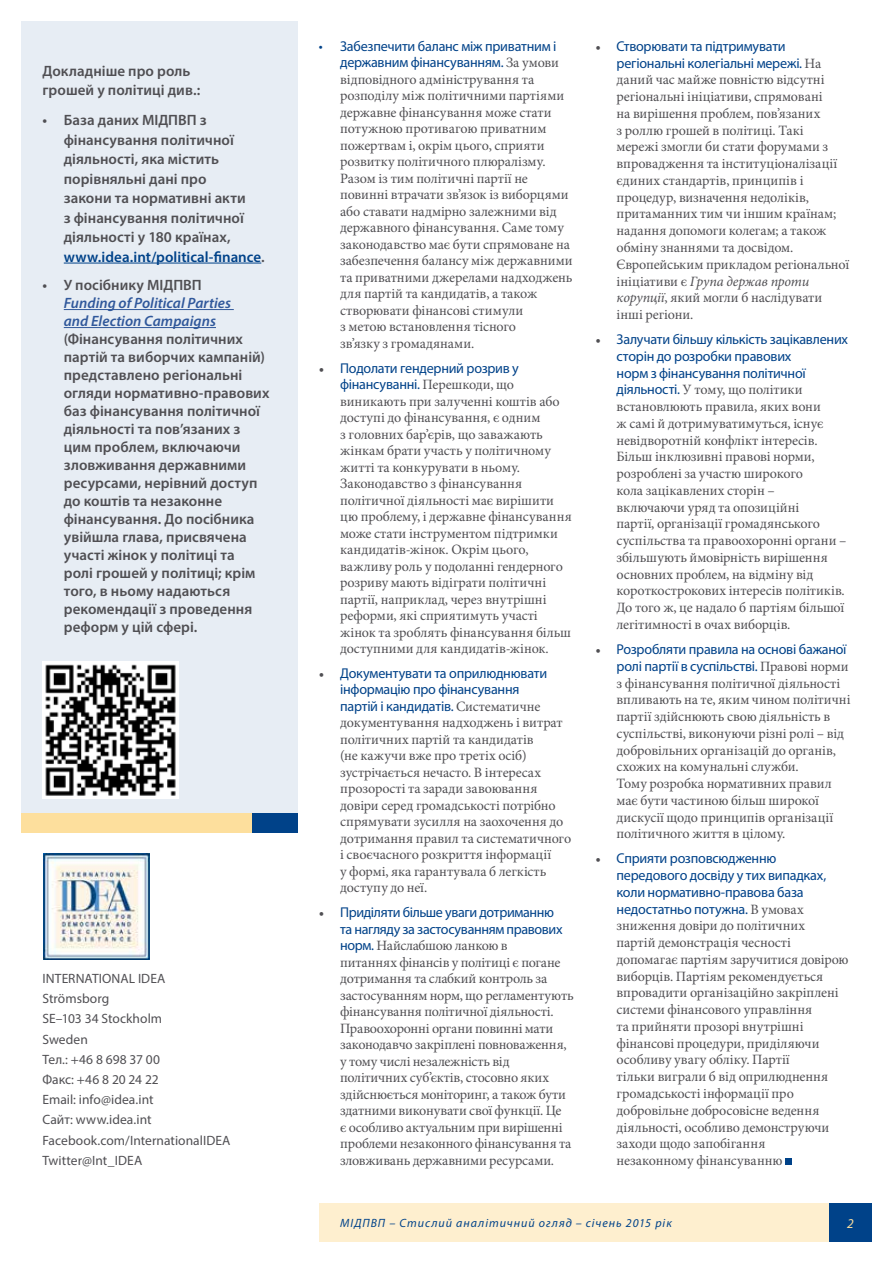
<style>
.page{position:relative;width:893px;height:1263px;background:#fff}
.page>*{position:absolute;margin:0;border:0;box-sizing:border-box;transform-origin:0 0}
.t1{font:600 15px/18px "Myriad Pro";letter-spacing:.005em;color:#504f53}
.t2{font:italic 600 15px/18px "Myriad Pro";letter-spacing:.005em;color:#30589b}
.t3{font:14.25px/16.5px "Minion Pro";letter-spacing:-.005em;color:#504f53}
.t4{font:14.25px/16.8px "Myriad Pro";letter-spacing:-.02em;color:#004289}
.t5{font:13.5px/20.1px "Myriad Pro";letter-spacing:.005em;color:#504f53}
.t6{font:italic 13.5px "Myriad Pro";color:#fddf9d}
.t7{font:italic 12px "Myriad Pro";letter-spacing:.08em;color:#004289}
.s1{color:#004289}
.s2{font-family:"Minion Pro";color:#504f53}
.s3{font-family:"Myriad Pro";color:#004289}
.s4{font-style:italic}
</style>
<div class="page">
<div style="left:319px;top:1203px;width:511px;height:39px;background:#feefcf"></div>
<div style="left:829px;top:1203px;width:43px;height:39px;background:#004289"></div>
<div style="left:785px;top:1158px;width:6px;height:7px;background:#004289"></div>
<div style="left:21px;top:21px;width:277px;height:792px;background:#e7edf4"></div>
<hr style="left:64px;top:263px;width:197px;height:1px;background:#004289">
<hr style="left:64px;top:309px;width:170px;height:1px;background:#30589b">
<hr style="left:64px;top:327px;width:152px;height:1px;background:#30589b">
<img style="left:43px;top:853px;width:107px;height:106px">
<div style="left:21px;top:813px;width:267px;height:19px;background:#fddf9d"></div>
<div style="left:252px;top:813px;width:46px;height:19px;background:#004289"></div>
<img style="left:43px;top:662px;width:136px;height:136px">
<p class="t1" style="left:43px;top:60px;width:159px;line-height:19.5px">Докладніше про роль грошей у політиці див.:</p>
<p class="t1" style="left:64px;top:110px;width:203px;line-height:19.5px;text-indent:-21px">• База даних МІДПВП з фінансування політичної діяльності, яка містить порівняльні дані про<br>закони та нормативні акти<br>з фінансування політичної діяльності у 180 країнах, <span class="s1">www.idea.int/political-finance</span>.</p>
<p class="t1" style="left:43px;top:276px;width:161px">• У посібнику МІДПВП</p>
<p class="t2" style="left:64px;top:294px;width:169px">Funding of Political Parties and Election Campaigns</p>
<p class="t1" style="left:64px;top:330px;width:207px">(Фінансування політичних партій та виборчих кампаній) представлено регіональні огляди нормативно-правових баз фінансування політичної діяльності та пов’язаних з цим проблем, включаючи зловживання державними ресурсами, нерівний доступ до коштів та незаконне фінансування. До посібника увійшла глава, присвячена участі жінок у політиці та<br>ролі грошей у політиці; крім того, в ньому надаються рекомендації з проведення реформ у цій сфері.</p>
<p class="t5" style="left:43px;top:968px;width:190px">INTERNATIONAL IDEA<br>Strömsborg<br>SE–103 34 Stockholm<br>Sweden<br>Тел.: +46 8 698 37 00<br>Факс: +46 8 20 24 22<br>Email: info@idea.int<br>Сайт: www.idea.int<br>Facebook.com/InternationalIDEA<br>Twitter@Int_IDEA</p>
<p class="t4" style="left:319px;top:38px;width:242px;text-align:right">• Забезпечити баланс між приватним і державним фінансуванням. <span class="s2">За умови</span></p>
<p class="t3" style="left:340px;top:71px;width:234px">відповідного адміністрування та розподілу між політичними партіями державне фінансування може стати потужною противагою приватним пожертвам і, окрім цього, сприяти розвитку політичного плюралізму.<br>Разом із тим політичні партії не повинні втрачати зв’язок із виборцями або ставати надмірно залежними від державного фінансування. Саме тому законодавство має бути спрямоване на забезпечення балансу між державними та приватними джерелами надходжень для партій та кандидатів, а також створювати фінансові стимули<br>з метою встановлення тісного<br>зв’язку з громадянами.</p>
<p class="t4" style="left:340px;top:359px;width:180px;text-indent:-21px"><span class="s2">•</span> Подолати гендерний розрив у фінансуванні. <span class="s2">Перешкоди, що</span></p>
<p class="t3" style="left:340px;top:393px;width:233px">виникають при залученні коштів або доступі до фінансування, є одним<br>з головних бар’єрів, що заважають жінкам брати участь у політичному житті та конкурувати в ньому.<br>Законодавство з фінансування політичної діяльності має вирішити цю проблему, і державне фінансування може стати інструментом підтримки кандидатів-жінок. Окрім цього, важливу роль у подоланні гендерного розриву мають відіграти політичні партії, наприклад, через внутрішні реформи, які сприятимуть участі жінок та зроблять фінансування більш доступними для кандидатів-жінок.</p>
<p class="t4" style="left:340px;top:665px;width:209px;text-indent:-21px"><span class="s2">•</span> Документувати та оприлюднювати інформацію про фінансування партій і кандидатів. <span class="s2">Систематичне</span></p>
<p class="t3" style="left:340px;top:715px;width:233px">документування надходжень і витрат політичних партій та кандидатів<br>(не кажучи вже про третіх осіб) зустрічається нечасто. В інтересах прозорості та заради завоювання довіри серед громадськості потрібно спрямувати зусилля на заохочення до дотримання правил та систематичного і своєчасного розкриття інформації<br>у формі, яка гарантувала б легкість доступу до неї.</p>
<p class="t4" style="left:340px;top:904px;width:224px;text-indent:-21px"><span class="s2">•</span> Приділяти більше уваги дотриманню та нагляду за застосуванням правових</p>
<p class="t3" style="left:340px;top:937px;width:235px"><span class="s3">норм.</span> Найслабшою ланкою в<br>питаннях фінансів у політиці є погане дотримання та слабкий контроль за застосуванням норм, що регламентують фінансування політичної діяльності.<br>Правоохоронні органи повинні мати законодавчо закріплені повноваження, у тому числі незалежність від політичних суб’єктів, стосовно яких здійснюється моніторинг, а також бути здатними виконувати свої функції. Це<br>є особливо актуальним при вирішенні проблеми незаконного фінансування та зловживань державними ресурсами.</p>
<p class="t4" style="left:617px;top:37px;width:206px;text-indent:-21px"><span class="s2">•</span> Створювати та підтримувати регіональні колегіальні мережі. <span class="s2">На</span></p>
<p class="t3" style="left:617px;top:72px;width:234px">даний час майже повністю відсутні регіональні ініціативи, спрямовані<br>на вирішення проблем, пов’язаних<br>з роллю грошей в політиці. Такі мережі змогли би стати форумами з впровадження та інституціоналізації єдиних стандартів, принципів і процедур, визначення недоліків, притаманних тим чи іншим країнам; надання допомоги колегам; а також обміну знаннями та досвідом.<br>Європейським прикладом регіональної ініціативи є <span class="s4">Група держав проти корупції</span>, який могли б наслідувати інші регіони.</p>
<p class="t4" style="left:617px;top:331px;width:233px;text-indent:-21px"><span class="s2">•</span> Залучати більшу кількість зацікавлених сторін до розробки правових<br>норм з фінансування політичної</p>
<p class="t3" style="left:617px;top:381px;width:231px"><span class="s3">діяльності.</span> У тому, що політики встановлюють правила, яких вони<br>ж самі й дотримуватимуться, існує невідворотній конфлікт інтересів.<br>Більш інклюзивні правові норми, розроблені за участю широкого<br>кола зацікавлених сторін – включаючи уряд та опозиційні<br>партії, організації громадянського суспільства та правоохоронні органи – збільшують ймовірність вирішення основних проблем, на відміну від короткострокових інтересів політиків.<br>До того ж, це надало б партіям більшої легітимності в очах виборців.</p>
<p class="t4" style="left:595px;top:640px;width:255px;text-align:right"><span class="s2">•</span> Розробляти правила на основі бажаної ролі партії в суспільстві. <span class="s2">Правові норми</span></p>
<p class="t3" style="left:617px;top:675px;width:235px">з фінансування політичної діяльності впливають на те, яким чином політичні партії здійснюють свою діяльність в суспільстві, виконуючи різні ролі – від добровільних організацій до органів, схожих на комунальні служби.<br>Тому розробка нормативних правил має бути частиною більш широкої дискусії щодо принципів організації політичного життя в цілому.</p>
<p class="t4" style="left:617px;top:850px;width:211px;text-indent:-21px"><span class="s2">•</span> Сприяти розповсюдженню передового досвіду у тих випадках, коли нормативно-правова база недостатньо потужна. <span class="s2">В умовах</span></p>
<p class="t3" style="left:617px;top:917px;width:233px">зниження довіри до політичних<br>партій демонстрація чесності допомагає партіям заручитися довірою виборців. Партіям рекомендується впровадити організаційно закріплені системи фінансового управління<br>та прийняти прозорі внутрішні фінансові процедури, приділяючи особливу увагу обліку. Партії<br>тільки виграли б від оприлюднення громадськості інформації про добровільне добросовісне ведення діяльності, особливо демонструючи заходи щодо запобігання<br>незаконному фінансуванню</p>
<p class="t7" style="left:340px;top:1216px;width:333px">МІДПВП – Стислий аналітичний огляд – січень 2015 рік</p>
<p class="t6" style="left:847px;top:1215px;width:8px">2</p>
</div>
